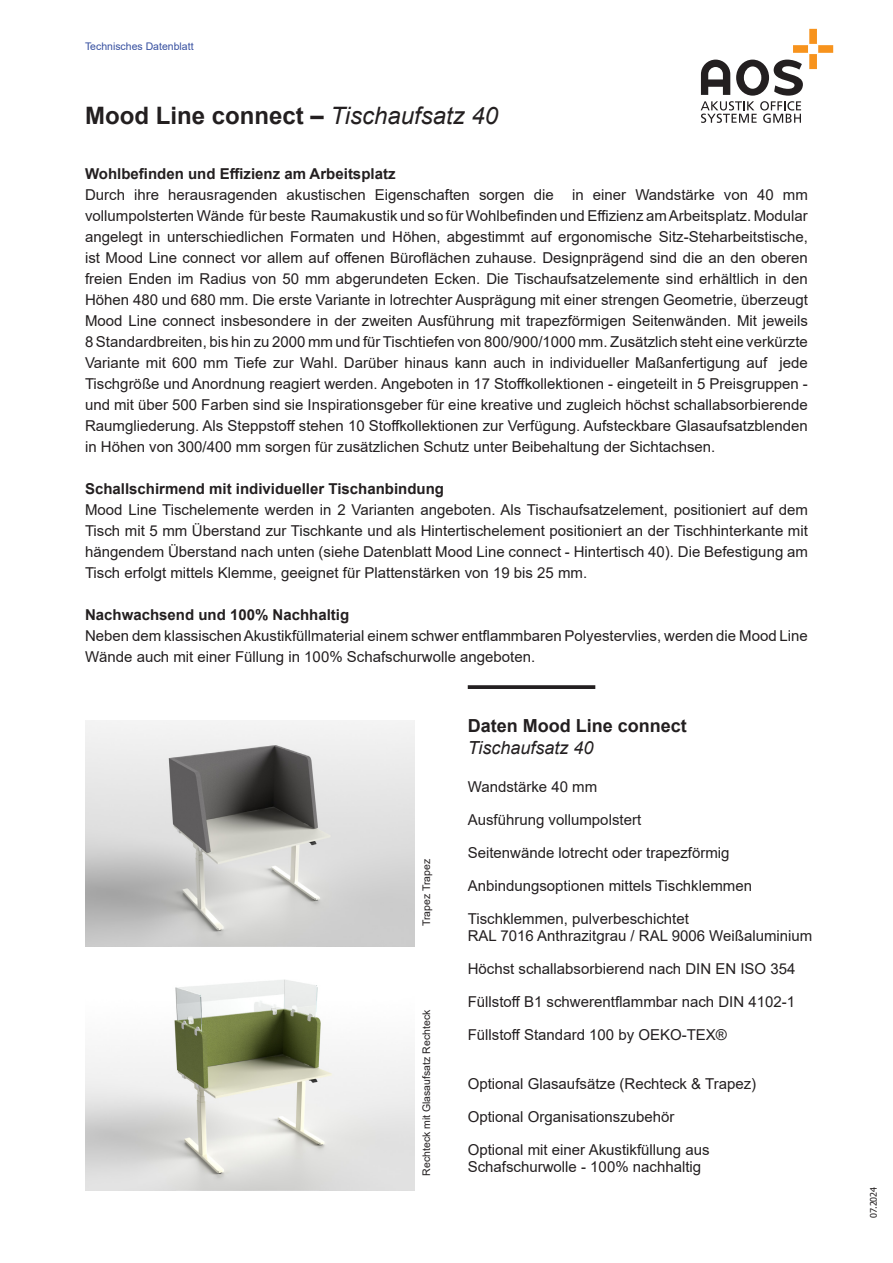
<style>
.page{position:relative;width:893px;height:1263px;background:#fff}
.page>*{position:absolute;margin:0;border:0;box-sizing:border-box;transform-origin:0 0}
.t1{font:700 24px "Arial";color:#231f20}
.t2{font:700 18px "Arial";color:#231f20}
.t3{font:italic 18px "Arial";color:#231f20}
.t4{font:15px/21px "Arial";color:#231f20}
.t5{font:700 15px "Arial";color:#231f20}
.t6{font:10.5px "Arial";color:#231f20}
.t7{font:10.5px "Arial";color:#3750a0}
.t8{font:9px "Tahoma";color:#231f20}
.s1{font-weight:400;font-style:italic}
</style>
<div class="page">
<svg style="left:468px;top:685px;width:127px;height:4px"></svg>
<img style="left:85px;top:721px;width:330px;height:225px">
<img style="left:85px;top:979px;width:330px;height:212px">
<svg style="left:701px;top:29px;width:132px;height:94px"></svg>
<p class="t7" style="left:85px;top:39px;width:110px">Technisches Datenblatt</p>
<h1 class="t1" style="left:85px;top:98px;width:415px">Mood Line connect – <span class="s1">Tischaufsatz 40</span></h1>
<p class="t5" style="left:85px;top:163px;width:312px">Wohlbefinden und Effizienz am Arbeitsplatz</p>
<p class="t4" style="left:85px;top:184px;width:724px;text-align:justify">Durch ihre herausragenden akustischen Eigenschaften sorgen die in einer Wandstärke von 40 mm vollumpolsterten Wände für beste Raumakustik und so für Wohlbefinden und Effizienz am Arbeitsplatz. Modular angelegt in unterschiedlichen Formaten und Höhen, abgestimmt auf ergonomische Sitz‑Steharbeitstische, ist Mood Line connect vor allem auf offenen Büroflächen zuhause. Designprägend sind die an den oberen freien Enden im Radius von 50 mm abgerundeten Ecken. Die Tischaufsatzelemente sind erhältlich in den Höhen 480 und 680 mm. Die erste Variante in lotrechter Ausprägung mit einer strengen Geometrie, überzeugt Mood Line connect insbesondere in der zweiten Ausführung mit trapezförmigen Seitenwänden. Mit jeweils 8 Standardbreiten, bis hin zu 2000 mm und für Tischtiefen von 800/900/1000 mm. Zusätzlich steht eine verkürzte Variante mit 600 mm Tiefe zur Wahl. Darüber hinaus kann auch in individueller Maßanfertigung auf jede Tischgröße und Anordnung reagiert werden. Angeboten in 17 Stoffkollektionen - eingeteilt in 5 Preisgruppen - und mit über 500 Farben sind sie Inspirationsgeber für eine kreative und zugleich höchst schallabsorbierende Raumgliederung. Als Steppstoff stehen 10 Stoffkollektionen zur Verfügung. Aufsteckbare Glasaufsatzblenden in Höhen von 300/400 mm sorgen für zusätzlichen Schutz unter Beibehaltung der Sichtachsen.</p>
<p class="t5" style="left:85px;top:478px;width:360px">Schallschirmend mit individueller Tischanbindung</p>
<p class="t4" style="left:85px;top:499px;width:724px;text-align:justify">Mood Line Tischelemente werden in 2 Varianten angeboten. Als Tischaufsatzelement, positioniert auf dem Tisch mit 5 mm Überstand zur Tischkante und als Hintertischelement positioniert an der Tischhinterkante mit hängendem Überstand nach unten (siehe Datenblatt Mood Line connect - Hintertisch 40). Die Befestigung am Tisch erfolgt mittels Klemme, geeignet für Plattenstärken von 19 bis 25 mm.</p>
<p class="t5" style="left:85px;top:604px;width:266px">Nachwachsend und 100% Nachhaltig</p>
<p class="t4" style="left:85px;top:625px;width:724px">Neben dem klassischen Akustikfüllmaterial einem schwer entflammbaren Polyestervlies, werden die Mood Line<br>Wände auch mit einer Füllung in 100% Schafschurwolle angeboten.</p>
<p class="t6" style="left:419px;top:926px;width:69px;rotate:-90deg">Trapez Trapez</p>
<p class="t6" style="left:419px;top:1176px;width:167px;rotate:-90deg">Rechteck mit Glasaufsatz Rechteck</p>
<p class="t2" style="left:468px;top:713px;width:221px">Daten Mood Line connect</p>
<p class="t3" style="left:468px;top:736px;width:127px">Tischaufsatz 40</p>
<p class="t4" style="left:468px;top:776px;width:131px">Wandstärke 40 mm</p>
<p class="t4" style="left:468px;top:809px;width:175px">Ausführung vollumpolstert</p>
<p class="t4" style="left:468px;top:842px;width:263px">Seitenwände lotrecht oder trapezförmig</p>
<p class="t4" style="left:468px;top:875px;width:286px">Anbindungsoptionen mittels Tischklemmen</p>
<p class="t4" style="left:468px;top:910px;width:346px;line-height:16.5px">Tischklemmen, pulverbeschichtet<br>RAL 7016 Anthrazitgrau / RAL 9006 Weißaluminium</p>
<p class="t4" style="left:468px;top:958px;width:329px">Höchst schallabsorbierend nach DIN EN ISO 354</p>
<p class="t4" style="left:468px;top:991px;width:329px">Füllstoff B1 schwerentflammbar nach DIN 4102-1</p>
<p class="t4" style="left:468px;top:1024px;width:261px">Füllstoff Standard 100 by OEKO-TEX®</p>
<p class="t4" style="left:468px;top:1073px;width:290px">Optional Glasaufsätze (Rechteck &amp; Trapez)</p>
<p class="t4" style="left:468px;top:1106px;width:208px">Optional Organisationszubehör</p>
<p class="t4" style="left:468px;top:1141px;width:243px;line-height:16.5px">Optional mit einer Akustikfüllung aus<br>Schafschurwolle - 100% nachhaltig</p>
<p class="t8" style="left:868px;top:1218px;width:33px;rotate:-90deg">07.2024</p>
</div>
